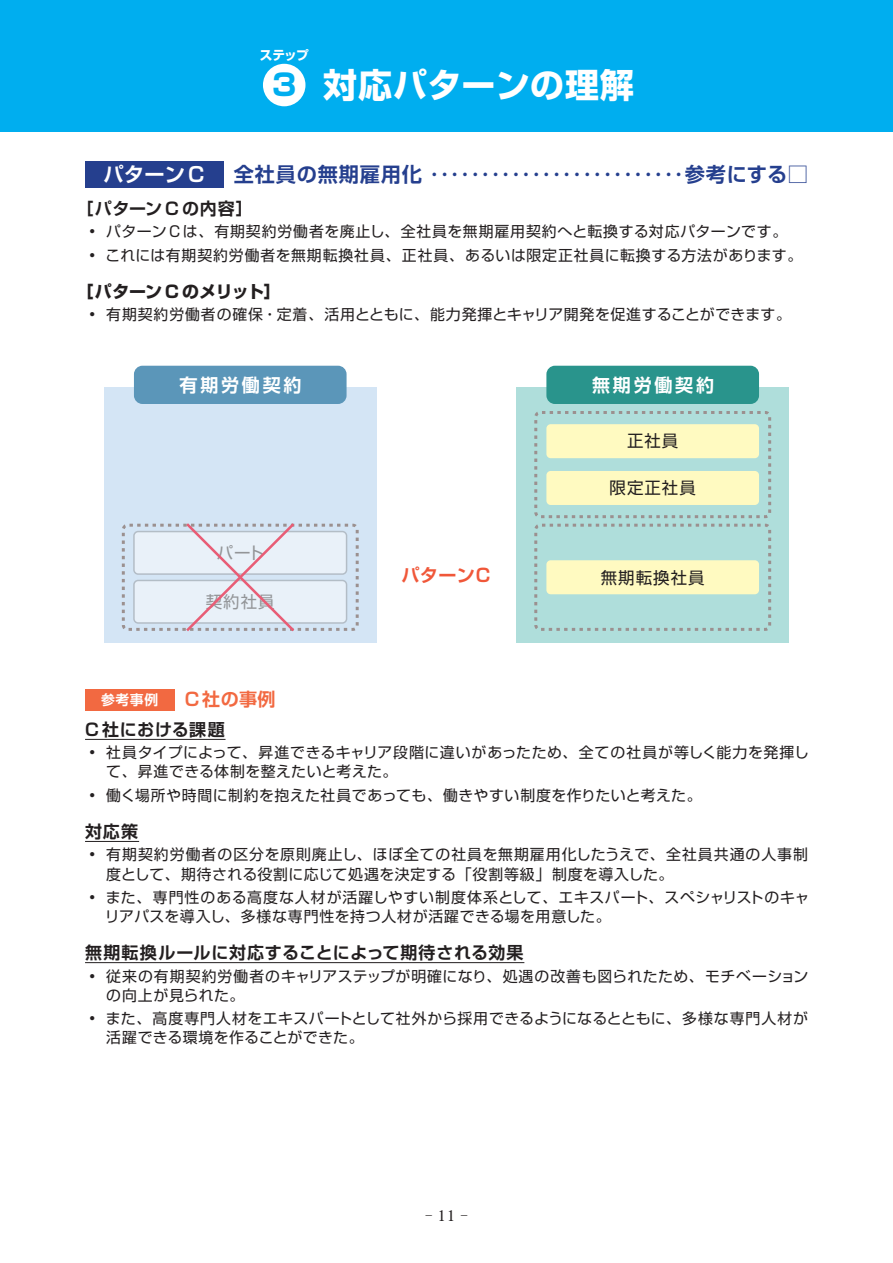
<style>
.page{position:relative;width:893px;height:1263px;background:#fff}
.page>*{position:absolute;margin:0;border:0;box-sizing:border-box;transform-origin:0 0}
.t1{font:700 34.05px "Shin Go Pr 6 N";letter-spacing:.02em;color:#fff}
.t2{font:700 29.7px "Shin Go Pr 6 N";color:#00aeef}
.t3{font:700 20.25px "Shin Go Pr 6 N De";letter-spacing:.02em;color:#fff}
.t4{font:700 18px "Shin Go Pr 6 N De";letter-spacing:.15em;color:#fff}
.t5{font:700 18px "Shin Go Pr 6 N De";letter-spacing:.03em;color:#f05739}
.t6{font:700 18px "Shin Go Pr 6 N De";letter-spacing:.02em;color:#f26941}
.t7{font:700 16.95px "Shin Go Pr 6 N De";letter-spacing:.04em;color:#231f20}
.t8{font:700 16.95px "Shin Go Pr 6 N";letter-spacing:-.03em;color:#231f20}
.t9{font:16.5px "Shin Go Pr 6 N";letter-spacing:.06em;color:#231f20}
.t10{font:16.5px "Shin Go Pr 6 N";letter-spacing:.06em;color:#939598}
.t11{font:14.85px/19.2px "Shin Go Pr 6 N";letter-spacing:.04em;color:#231f20}
.t12{font:14.85px/19.2px "Shin Go Pr 6 N";letter-spacing:.06em;color:#231f20}
.t13{font:500 14.85px "Koz Min Pr 6 N";color:#231f20}
.t14{font:700 14.7px "Shin Go Pr 6 N De";color:#253f8e}
.t15{font:700 13.8px "Shin Go Pr 6 N De";color:#fff}
.t16{font:700 12.75px "Shin Go Pr 6 N";color:#fff}
.s1{font-size:20.25px}
</style>
<div class="page">
<div style="left:0;top:0;width:893px;height:132px;background:#00aeef"></div>
<div style="left:104px;top:387px;width:272px;height:255px;background:#d4e5f5"></div>
<div style="left:134px;top:366px;width:213px;height:38px;background:#5b96b9;border-radius:9px"></div>
<div style="left:517px;top:387px;width:272px;height:255px;background:#afdedb"></div>
<div style="left:546px;top:366px;width:213px;height:38px;background:#29948c;border-radius:9px"></div>
<div style="left:534px;top:411px;width:237px;height:107px;border:3px dashed #9b908f;border-radius:4px"></div>
<div style="left:534px;top:524px;width:237px;height:107px;border:3px dashed #9b908f;border-radius:4px"></div>
<div style="left:122px;top:524px;width:237px;height:107px;border:3px dashed #9b908f;border-radius:4px"></div>
<div style="left:546px;top:471px;width:213px;height:34px;background:#fffac1;border-radius:4px"></div>
<div style="left:546px;top:560px;width:213px;height:34px;background:#fffac1;border-radius:4px"></div>
<div style="left:546px;top:424px;width:213px;height:34px;background:#fffac1;border-radius:4px"></div>
<div style="left:134px;top:531px;width:213px;height:43px;background:#e9f1f9;border-radius:4px"></div>
<div style="left:133px;top:531px;width:214px;height:44px;border:2px solid #939598;border-radius:4px"></div>
<div style="left:134px;top:580px;width:213px;height:43px;background:#e9f1f9;border-radius:4px"></div>
<div style="left:133px;top:580px;width:214px;height:44px;border:2px solid #939598;border-radius:4px"></div>
<svg style="left:183px;top:523px;width:114px;height:109px"></svg>
<div style="left:263px;top:64px;width:42px;height:42px;background:#fff;border-radius:50%"></div>
<div style="left:85px;top:162px;width:138px;height:26px;background:#253f8e"></div>
<hr style="left:85px;top:739px;width:141px;height:1px;background:#231f20">
<hr style="left:85px;top:841px;width:54px;height:1px;background:#231f20">
<hr style="left:85px;top:962px;width:439px;height:1px;background:#231f20">
<div style="left:85px;top:689px;width:89px;height:21px;background:#f26941"></div>
<p class="t16" style="left:260px;top:45px;width:50px">ステップ</p>
<h2 class="t2" style="left:272px;top:62px;width:26px">3</h2>
<h1 class="t1" style="left:323px;top:58px;width:313px">対応パターンの理解</h1>
<h3 class="t3" style="left:104px;top:158px;width:103px">パターンC</h3>
<p class="t14" style="left:234px;top:163px;width:576px"><span class="s1">全社員の無期雇用化</span>・・・・・・・・・・・・・・・・・・・・・・・・・<span class="s1">参考にする□</span></p>
<p class="t7" style="left:77px;top:194px;width:178px">［パターン C の内容］</p>
<p class="t11" style="left:89px;top:221px;width:699px">• パターンC は、有期契約労働者を廃止し、全社員を無期雇用契約へと転換する対応パターンです。</p>
<p class="t11" style="left:89px;top:244px;width:715px">• これには有期契約労働者を無期転換社員、正社員、あるいは限定正社員に転換する方法があります。</p>
<p class="t8" style="left:77px;top:278px;width:206px">［パターン C のメリット］</p>
<p class="t11" style="left:89px;top:304px;width:703px">• 有期契約労働者の確保・定着、活用とともに、能力発揮とキャリア開発を促進することができます。</p>
<p class="t4" style="left:180px;top:370px;width:123px">有期労働契約</p>
<p class="t4" style="left:592px;top:370px;width:123px">無期労働契約</p>
<p class="t9" style="left:627px;top:428px;width:53px">正社員</p>
<p class="t10" style="left:217px;top:539px;width:49px">パート</p>
<p class="t10" style="left:206px;top:588px;width:70px">契約社員</p>
<p class="t15" style="left:101px;top:688px;width:58px">参考事例</p>
<p class="t6" style="left:185px;top:685px;width:92px">C社の事例</p>
<p class="t5" style="left:402px;top:560px;width:90px">パターンC</p>
<p class="t9" style="left:609px;top:474px;width:88px">限定正社員</p>
<p class="t9" style="left:601px;top:564px;width:105px">無期転換社員</p>
<p class="t7" style="left:85px;top:715px;width:141px">C 社における課題</p>
<p class="t11" style="left:106px;top:742px;width:704px;text-indent:-17px">• 社員タイプによって、昇進できるキャリア段階に違いがあったため、全ての社員が等しく能力を発揮して、昇進できる体制を整えたいと考えた。</p>
<p class="t11" style="left:89px;top:784px;width:614px">• 働く場所や時間に制約を抱えた社員であっても、働きやすい制度を作りたいと考えた。</p>
<p class="t7" style="left:85px;top:817px;width:55px">対応策</p>
<p class="t12" style="left:106px;top:844px;width:703px;text-indent:-17px">• 有期契約労働者の区分を原則廃止し、ほぼ全ての社員を無期雇用化したうえで、全社員共通の人事制度として、期待される役割に応じて処遇を決定する「役割等級」制度を導入した。</p>
<p class="t11" style="left:105px;top:887px;width:706px;text-indent:-16px">• また、専門性のある高度な人材が活躍しやすい制度体系として、エキスパート、スペシャリストのキャリアパスを導入し、多様な専門性を持つ人材が活躍できる場を用意した。</p>
<p class="t7" style="left:85px;top:939px;width:440px">無期転換ルールに対応することによって期待される効果</p>
<p class="t11" style="left:106px;top:965px;width:704px;text-indent:-17px">• 従来の有期契約労働者のキャリアステップが明確になり、処遇の改善も図られたため、モチベーションの向上が見られた。</p>
<p class="t11" style="left:106px;top:1008px;width:703px;text-indent:-17px">• また、高度専門人材をエキスパートとして社外から採用できるようになるとともに、多様な専門人材が活躍できる環境を作ることができた。</p>
<p class="t13" style="left:425px;top:1207px;width:44px">- 11 -</p>
</div>
